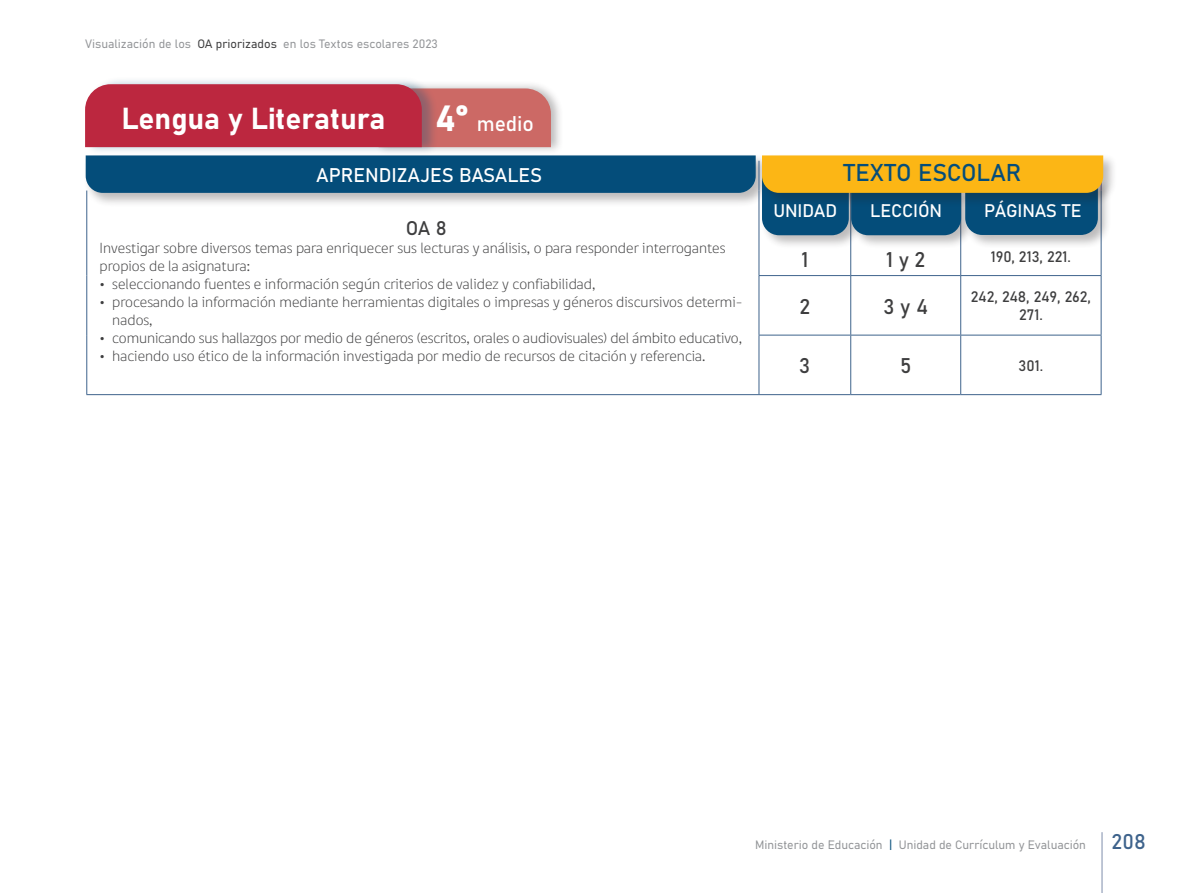
<style>
.page{position:relative;width:1187px;height:893px;background:#fff}
.page>*{position:absolute;margin:0;border:0;box-sizing:border-box;transform-origin:0 0}
.t1{font:30px "Bahnschrift";color:#fff}
.t2{font:24px "Bahnschrift";color:#044d7a}
.t3{font:21px "Bahnschrift";color:#3e3e3f}
.t4{font:21px "Bahnschrift";color:#fff}
.t5{font:21px "Bahnschrift";color:#3e638c}
.t6{font:19.5px "Bahnschrift";color:#fff}
.t7{font:19.5px "Bahnschrift";color:#3e3e3f}
.t8{font:18px "Bahnschrift";letter-spacing:-.01em;color:#fff}
.t9{font:15px/18px "Dignathin";color:#3e3e3f}
.t10{font:15px/18px "Bahnschrift";color:#3e3e3f;text-align:center}
.t11{font:12px "Bahnschrift";color:#939598}
.s1{color:#3e3e3f}
.s2{font-size:36px}
.s3{color:#044d7a}
</style>
<div class="page">
<hr style="left:1101px;top:832px;width:1px;height:61px;background:#7e8dac">
<div style="left:374px;top:80px;width:189px;height:75px;background:#231f20;opacity:.3"></div>
<div style="left:85px;top:76px;width:353px;height:79px;background:#044d7a;opacity:.3"></div>
<svg style="left:85px;top:84px;width:466px;height:63px;background:#c03e4e"></svg>
<div style="left:83px;top:153px;width:687px;height:54px;background:#231f20;opacity:.3"></div>
<div style="left:86px;top:155px;width:669px;height:38px;background:#044d7a"></div>
<hr style="left:758px;top:161px;width:1px;height:30px;background:#3e638c">
<hr style="left:86px;top:191px;width:1px;height:85px;background:#3e638c">
<hr style="left:86px;top:276px;width:1px;height:59px;background:#3e638c">
<hr style="left:86px;top:335px;width:1px;height:59px;background:#3e638c">
<hr style="left:758px;top:191px;width:1px;height:84px;background:#3e638c">
<hr style="left:850px;top:191px;width:1px;height:84px;background:#3e638c">
<hr style="left:960px;top:191px;width:1px;height:84px;background:#3e638c">
<hr style="left:1100px;top:191px;width:1px;height:84px;background:#3e638c">
<hr style="left:86px;top:394px;width:673px;height:1px;background:#3e638c">
<hr style="left:758px;top:276px;width:1px;height:59px;background:#3e638c">
<hr style="left:758px;top:335px;width:1px;height:59px;background:#3e638c">
<hr style="left:758px;top:275px;width:92px;height:1px;background:#3e638c">
<hr style="left:758px;top:335px;width:92px;height:1px;background:#3e638c">
<hr style="left:759px;top:394px;width:91px;height:1px;background:#3e638c">
<hr style="left:850px;top:276px;width:1px;height:59px;background:#3e638c">
<hr style="left:850px;top:335px;width:1px;height:59px;background:#3e638c">
<hr style="left:850px;top:275px;width:110px;height:1px;background:#3e638c">
<hr style="left:850px;top:335px;width:110px;height:1px;background:#3e638c">
<hr style="left:850px;top:394px;width:110px;height:1px;background:#3e638c">
<hr style="left:960px;top:276px;width:1px;height:59px;background:#3e638c">
<hr style="left:960px;top:335px;width:1px;height:59px;background:#3e638c">
<hr style="left:960px;top:275px;width:141px;height:1px;background:#3e638c">
<hr style="left:1100px;top:276px;width:1px;height:59px;background:#3e638c">
<hr style="left:1100px;top:335px;width:1px;height:59px;background:#3e638c">
<hr style="left:960px;top:335px;width:141px;height:1px;background:#3e638c">
<hr style="left:960px;top:394px;width:141px;height:1px;background:#3e638c">
<div style="left:759px;top:173px;width:103px;height:76px;background:#231f20;opacity:.3"></div>
<div style="left:848px;top:188px;width:127px;height:62px;background:#231f20;opacity:.3"></div>
<div style="left:962px;top:179px;width:149px;height:70px;background:#231f20;opacity:.3"></div>
<div style="left:759px;top:153px;width:358px;height:54px;background:#231f20;opacity:.3"></div>
<svg style="left:762px;top:155px;width:341px;height:80px;background:#7f814c"></svg>
<p class="t11" style="left:85px;top:34px;width:354px">Visualización de los <span class="s1">OA priorizados</span> en los Textos escolares 2023</p>
<h1 class="t1" style="left:121px;top:96px;width:266px">Lengua y Literatura</h1>
<h3 class="t4" style="left:435px;top:108px;width:100px"><span class="s2">4°</span> medio</h3>
<h3 class="t6" style="left:316px;top:161px;width:227px">APRENDIZAJES BASALES</h3>
<h3 class="t7" style="left:406px;top:214px;width:42px">OA 8</h3>
<p class="t9" style="left:99px;top:239px;width:627px">Investigar sobre diversos temas para enriquecer sus lecturas y análisis, o para responder interrogantes propios de la asignatura:</p>
<p class="t9" style="left:99px;top:275px;width:498px">• seleccionando fuentes e información según criterios de validez y confiabilidad,</p>
<p class="t9" style="left:112px;top:293px;width:631px;text-indent:-13px">• procesando la información mediante herramientas digitales o impresas y géneros discursivos determi&shy;nados,</p>
<p class="t9" style="left:99px;top:329px;width:644px">• comunicando sus hallazgos por medio de géneros (escritos, orales o audiovisuales) del ámbito educativo,</p>
<p class="t9" style="left:99px;top:347px;width:607px">• haciendo uso ético de la información investigada por medio de recursos de citación y referencia.</p>
<h2 class="t2" style="left:843px;top:154px;width:179px">TEXTO ESCOLAR</h2>
<p class="t8" style="left:773px;top:197px;width:65px">UNIDAD</p>
<p class="t8" style="left:870px;top:197px;width:73px">LECCIÓN</p>
<p class="t8" style="left:984px;top:197px;width:99px">PÁGINAS TE</p>
<h3 class="t3" style="left:801px;top:243px;width:8px">1</h3>
<h3 class="t3" style="left:886px;top:243px;width:41px">1 y 2</h3>
<p class="t10" style="left:990px;top:247px;width:81px">190, 213, 221.</p>
<h3 class="t3" style="left:799px;top:290px;width:12px">2</h3>
<h3 class="t3" style="left:883px;top:290px;width:46px">3 y 4</h3>
<p class="t10" style="left:970px;top:287px;width:121px">242, 248, 249, 262,<br>271.</p>
<h3 class="t3" style="left:799px;top:350px;width:13px">3</h3>
<h3 class="t3" style="left:900px;top:350px;width:13px">5</h3>
<p class="t10" style="left:1018px;top:356px;width:26px">301.</p>
<p class="t11" style="left:755px;top:836px;width:332px">Ministerio de Educación <span class="s3">|</span> Unidad de Currículum y Evaluación</p>
<h3 class="t5" style="left:1111px;top:826px;width:36px">208</h3>
</div>
